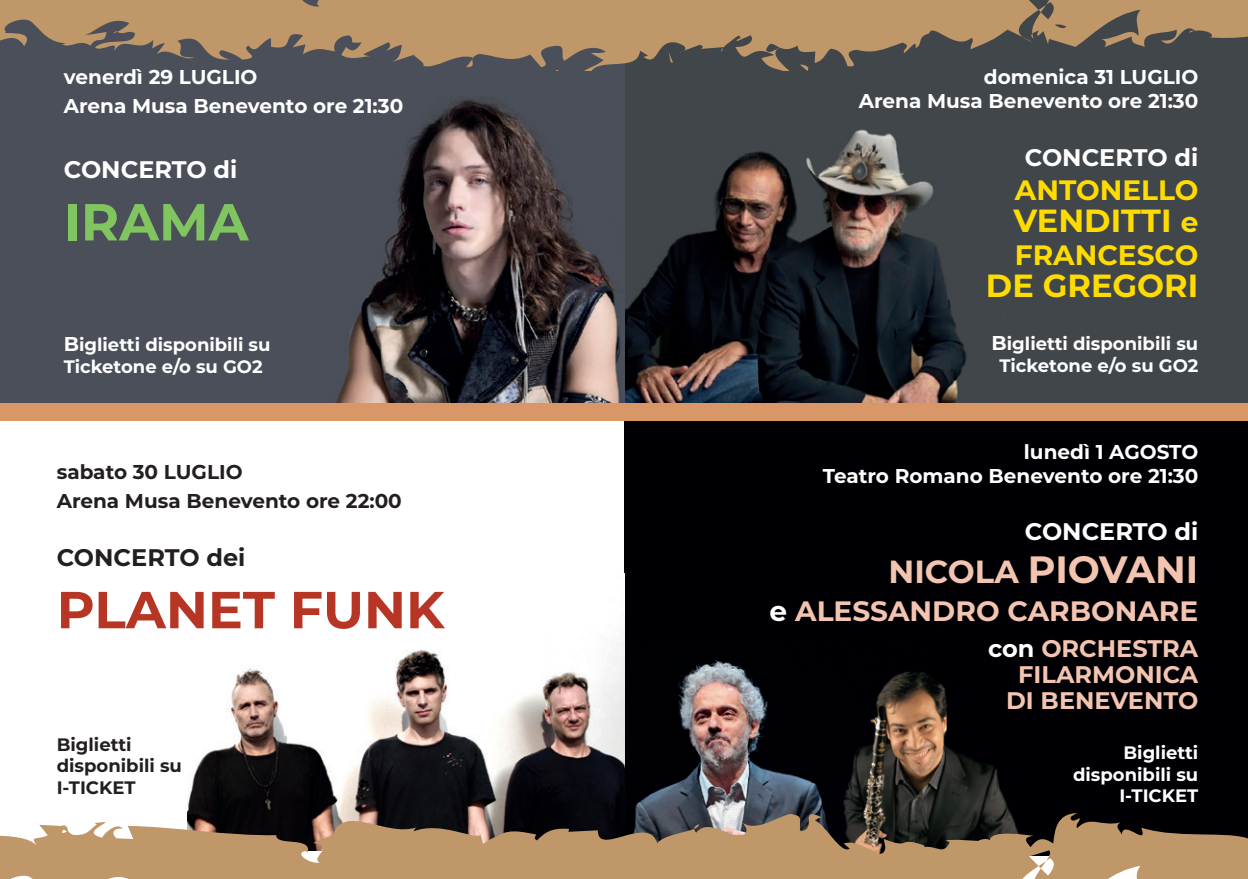
<style>
.page{position:relative;width:1248px;height:879px;background:#fff}
.page>*{position:absolute;margin:0;border:0;box-sizing:border-box;transform-origin:0 0}
.t1{font:700 52px "Montserrat";color:#b73525}
.t2{font:700 52px "Montserrat";color:#80c55f}
.t3{font:700 38px "Montserrat";letter-spacing:-.005em;color:#f3c5b0}
.t4{font:700 32px "Montserrat";color:#ffdc01}
.t5{font:700 28px "Montserrat";color:#f3c5b0}
.t6{font:700 28px "Montserrat";color:#ffdc01}
.t7{font:700 24px/26px "Montserrat";color:#f3c5b0;text-align:right}
.t8{font:700 24px "Montserrat";color:#fff}
.t9{font:700 24px "Montserrat";color:#231f20}
.t10{font:700 20px/24px "Montserrat";color:#fff;text-align:right}
.t11{font:700 20px/28.8px "Montserrat";color:#231f20}
.t12{font:700 18px/21.6px "Montserrat";color:#fff}
.t13{font:700 18px/21.6px "Montserrat";color:#231f20}
.s1{font-size:20px}
.s2{font-size:28px}
.s3{font-size:32px}
.s4{color:#fff}
</style>
<div class="page">
<div style="left:624px;top:0;width:623px;height:403px;background:#41464a"></div>
<img style="left:624px;top:127px;width:343px;height:276px">
<div style="left:624px;top:421px;width:623px;height:435px;background:#000004"></div>
<img style="left:624px;top:644px;width:379px;height:151px">
<img style="left:189px;top:627px;width:435px;height:168px">
<div style="left:0;top:0;width:624px;height:412px;background:#4a4f59"></div>
<img style="left:336px;top:99px;width:285px;height:304px">
<div style="left:0;top:403px;width:1247px;height:18px;background:#d99767"></div>
<svg style="left:0;top:0;width:1247px;height:70px;fill:#bf9768"></svg>
<svg style="left:1022px;top:34px;width:11px;height:8px"></svg>
<svg style="left:466px;top:58px;width:10px;height:9px"></svg>
<svg style="left:799px;top:64px;width:9px;height:6px"></svg>
<svg style="left:668px;top:51px;width:15px;height:12px"></svg>
<svg style="left:554px;top:63px;width:16px;height:7px"></svg>
<svg style="left:0;top:795px;width:1247px;height:84px;fill:#bf9768"></svg>
<p class="t10" style="left:64px;top:62px;width:341px;line-height:28.8px;text-align:left">venerdì 29 LUGLIO<br>Arena Musa Benevento ore 21:30</p>
<p class="t8" style="left:64px;top:152px;width:175px">CONCERTO di</p>
<h1 class="t2" style="left:64px;top:184px;width:186px">IRAMA</h1>
<p class="t12" style="left:64px;top:333px;width:208px"><span class="s1">B</span>iglietti disponibili su<br>Ticketone e/o su GO2</p>
<p class="t11" style="left:57px;top:457px;width:346px">sabato 30 LUGLIO<br>Arena Musa Benevento ore 22:00</p>
<p class="t9" style="left:57px;top:540px;width:190px">CONCERTO dei</p>
<h1 class="t1" style="left:57px;top:572px;width:389px">PLANET FUNK</h1>
<p class="t13" style="left:57px;top:732px;width:127px">Biglietti disponibili su<br>I-TICKET</p>
<p class="t10" style="left:858px;top:64px;width:341px">domenica 31 LUGLIO<br>Arena Musa Benevento ore 21:30</p>
<p class="t8" style="left:1024px;top:140px;width:175px">CONCERTO di</p>
<h3 class="t6" style="left:1014px;top:169px;width:185px">ANTONELLO</h3>
<h3 class="t4" style="left:1013px;top:197px;width:186px">VENDITTI <span class="s2">e</span></h3>
<h3 class="t6" style="left:1014px;top:235px;width:185px">FRANCESCO</h3>
<h3 class="t4" style="left:985px;top:263px;width:214px">DE GREGORI</h3>
<p class="t12" style="left:991px;top:332px;width:208px;text-align:center"><span class="s1">B</span>iglietti disponibili su<br>Ticketone e/o su GO2</p>
<p class="t10" style="left:822px;top:439px;width:377px">lunedì 1 AGOSTO<br>Teatro Romano Benevento ore 21:30</p>
<p class="t8" style="left:1024px;top:515px;width:175px">CONCERTO di</p>
<h2 class="t3" style="left:888px;top:541px;width:311px"><span class="s3">NICOLA</span> PIOVANI</h2>
<h3 class="t5" style="left:769px;top:590px;width:430px"><span class="s4">e</span> ALESSANDRO CARBONARE</h3>
<p class="t7" style="left:988px;top:634px;width:212px"><span class="s4">con</span> ORCHESTRA<br>FILARMONICA<br>DI BENEVENTO</p>
<p class="t12" style="left:1072px;top:741px;width:127px;text-align:right">Biglietti disponibili su<br>I-TICKET</p>
</div>
